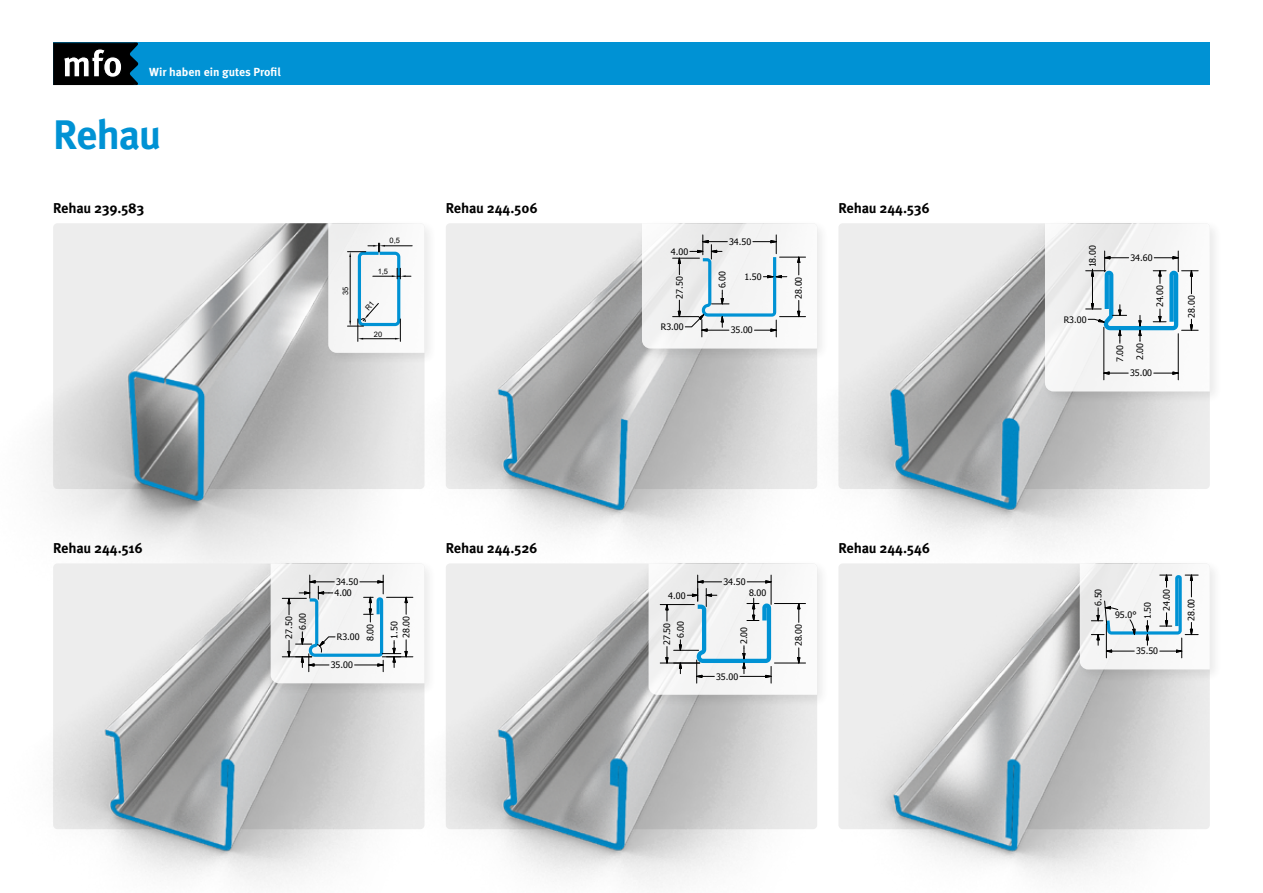
<style>
.page{position:relative;width:1263px;height:893px;background:#fff}
.page>*{position:absolute;margin:0;border:0;box-sizing:border-box;transform-origin:0 0}
.t1{font:700 41.25px "Meta Pro";letter-spacing:-.035em;color:#0092d4}
.t2{font:700 14.25px "Meta Pro";letter-spacing:-.015em;color:#000}
.t3{font:700 11.7px "Meta Pro";color:#fff}
.t4{font:8.85px "Tahoma";color:#000}
.t5{font:7.5px "Arial";color:#000}
</style>
<div class="page">
<div style="left:53px;top:43px;width:1157px;height:42px;background:#0092d4"></div>
<svg style="left:53px;top:43px;width:85px;height:42px;background:#2e3538"></svg>
<img style="left:45px;top:223px;width:262px;height:340px">
<img style="left:307px;top:223px;width:392px;height:322px">
<div style="left:637px;top:218px;width:194px;height:144px;background:#000;opacity:.1"></div>
<svg style="left:642px;top:223px;width:57px;height:126px"></svg>
<img style="left:699px;top:223px;width:511px;height:324px">
<div style="left:1040px;top:218px;width:184px;height:187px;background:#000;opacity:.1"></div>
<svg style="left:1045px;top:223px;width:165px;height:168px"></svg>
<img style="left:53px;top:563px;width:254px;height:322px">
<div style="left:266px;top:559px;width:172px;height:138px;background:#000;opacity:.1"></div>
<svg style="left:271px;top:563px;width:36px;height:120px"></svg>
<img style="left:307px;top:563px;width:392px;height:322px">
<div style="left:644px;top:559px;width:187px;height:150px;background:#000;opacity:.1"></div>
<svg style="left:648px;top:563px;width:51px;height:132px"></svg>
<img style="left:699px;top:563px;width:511px;height:316px">
<div style="left:1075px;top:559px;width:148px;height:124px;background:#000;opacity:.1"></div>
<svg style="left:1080px;top:563px;width:130px;height:106px"></svg>
<svg style="left:328px;top:223px;width:96px;height:130px"></svg>
<h3 class="t3" style="left:149px;top:65px;width:133px">Wir haben ein gutes Profil</h3>
<h1 class="t1" style="left:53px;top:108px;width:110px">Rehau</h1>
<h2 class="t2" style="left:53px;top:199px;width:93px">Rehau 239.583</h2>
<h2 class="t2" style="left:446px;top:199px;width:93px">Rehau 244.506</h2>
<h2 class="t2" style="left:838px;top:199px;width:93px">Rehau 244.536</h2>
<p class="t5" style="left:340px;top:295px;width:10px;rotate:-90deg">35</p>
<p class="t5" style="left:390px;top:235px;width:12px">0,5</p>
<p class="t5" style="left:378px;top:266px;width:12px">1,5</p>
<p class="t5" style="left:374px;top:329px;width:10px">20</p>
<p class="t4" style="left:671px;top:245px;width:19px">4.00</p>
<p class="t4" style="left:673px;top:299px;width:24px;rotate:-90deg">27.50</p>
<p class="t4" style="left:661px;top:321px;width:24px">R3.00</p>
<p class="t4" style="left:729px;top:236px;width:24px">34.50</p>
<p class="t4" style="left:716px;top:288px;width:19px;rotate:-90deg">6.00</p>
<p class="t4" style="left:744px;top:271px;width:19px">1.50</p>
<p class="t4" style="left:731px;top:324px;width:24px">35.00</p>
<p class="t4" style="left:793px;top:299px;width:24px;rotate:-90deg">28.00</p>
<p class="t4" style="left:1086px;top:267px;width:24px;rotate:-90deg">18.00</p>
<p class="t4" style="left:1130px;top:252px;width:24px">34.60</p>
<p class="t4" style="left:1064px;top:313px;width:24px">R3.00</p>
<p class="t4" style="left:1154px;top:307px;width:24px;rotate:-90deg">24.00</p>
<p class="t4" style="left:1185px;top:317px;width:24px;rotate:-90deg">28.00</p>
<p class="t4" style="left:1114px;top:362px;width:19px;rotate:-90deg">7.00</p>
<p class="t4" style="left:1134px;top:360px;width:19px;rotate:-90deg">2.00</p>
<p class="t4" style="left:1130px;top:367px;width:24px">35.00</p>
<h2 class="t2" style="left:53px;top:539px;width:91px">Rehau 244.516</h2>
<h2 class="t2" style="left:446px;top:539px;width:93px">Rehau 244.526</h2>
<h2 class="t2" style="left:838px;top:539px;width:93px">Rehau 244.546</h2>
<p class="t4" style="left:336px;top:576px;width:24px">34.50</p>
<p class="t4" style="left:723px;top:576px;width:24px">34.50</p>
<p class="t4" style="left:296px;top:630px;width:19px;rotate:-90deg">6.00</p>
<p class="t4" style="left:283px;top:639px;width:24px;rotate:-90deg">27.50</p>
<p class="t4" style="left:334px;top:587px;width:19px">4.00</p>
<p class="t4" style="left:364px;top:641px;width:19px;rotate:-90deg">8.00</p>
<p class="t4" style="left:337px;top:631px;width:24px">R3.00</p>
<p class="t4" style="left:400px;top:638px;width:24px;rotate:-90deg">28.00</p>
<p class="t4" style="left:388px;top:639px;width:19px;rotate:-90deg">1.50</p>
<p class="t4" style="left:749px;top:587px;width:19px">8.00</p>
<p class="t4" style="left:668px;top:589px;width:19px">4.00</p>
<p class="t4" style="left:661px;top:645px;width:24px;rotate:-90deg">27.50</p>
<p class="t4" style="left:738px;top:644px;width:19px;rotate:-90deg">2.00</p>
<p class="t4" style="left:674px;top:638px;width:19px;rotate:-90deg">6.00</p>
<p class="t4" style="left:793px;top:646px;width:24px;rotate:-90deg">28.00</p>
<p class="t4" style="left:1092px;top:606px;width:19px;rotate:-90deg">6.50</p>
<p class="t4" style="left:1115px;top:609px;width:23px">95.0°</p>
<p class="t4" style="left:1141px;top:619px;width:19px;rotate:-90deg">1.50</p>
<p class="t4" style="left:1160px;top:611px;width:24px;rotate:-90deg">24.00</p>
<p class="t4" style="left:1136px;top:645px;width:24px">35.50</p>
<p class="t4" style="left:1185px;top:621px;width:24px;rotate:-90deg">28.00</p>
<p class="t4" style="left:331px;top:659px;width:24px">35.00</p>
<p class="t4" style="left:716px;top:670px;width:24px">35.00</p>
</div>
